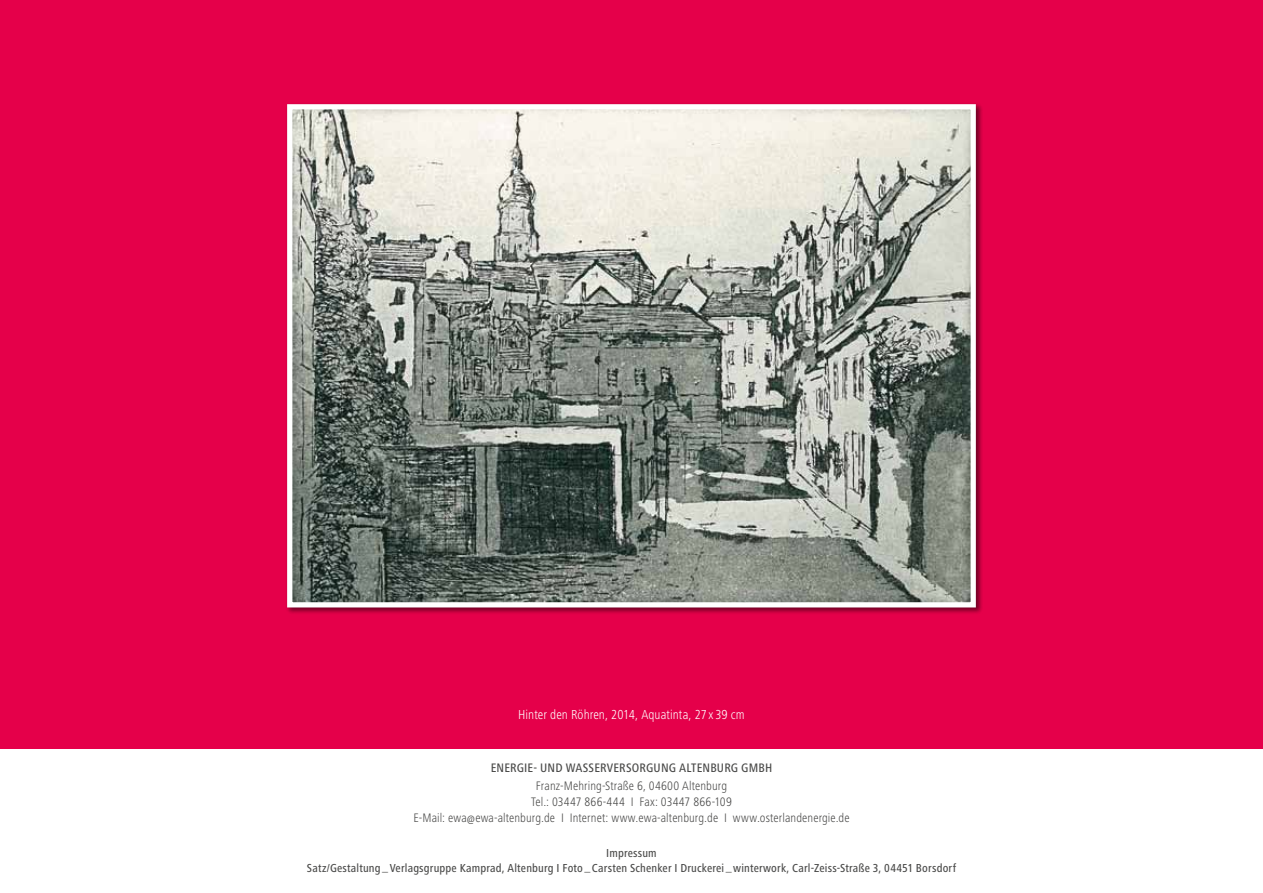
<style>
.page{position:relative;width:1263px;height:893px;background:#fff}
.page>*{position:absolute;margin:0;border:0;box-sizing:border-box;transform-origin:0 0}
.t1{font:300 condensed 13.5px "Frutiger Next LT";color:#fff}
.t2{font:300 condensed 12.75px/16.2px "Frutiger Next LT";letter-spacing:.015em;color:#494948;text-align:center}
.t3{font:500 condensed 12.75px "Frutiger Next LT";letter-spacing:.01em;color:#494948}
.t4{font:500 condensed 12px/15px "Frutiger Next LT";letter-spacing:.015em;color:#494948;text-align:center}
</style>
<div class="page">
<div style="left:0;top:0;width:1263px;height:748px;background:#e5004a"></div>
<div style="left:285px;top:102px;width:698px;height:513px;background:#000;opacity:.5"></div>
<img style="left:293px;top:110px;width:677px;height:491px">
<div style="left:287px;top:104px;width:689px;height:503px;border:5px solid #fff"></div>
<p class="t1" style="left:518px;top:707px;width:228px">H inter den Röhren, 2014, Aquatinta, 27 x 39 cm</p>
<p class="t3" style="left:491px;top:761px;width:283px">Energie- und Wasserversorgung Altenburg GmbH</p>
<p class="t2" style="left:413px;top:777px;width:438px">Franz-Mehring-Straße 6, 04600 Altenburg<br>Tel.: 03447 866-444 I Fax: 03447 866-109<br>E-Mail: ewa@ewa-altenburg.de I I nternet: www.ewa-altenburg.de I www.osterlandenergie.de</p>
<p class="t4" style="left:307px;top:846px;width:651px">I mpressum<br>Satz/Gestaltung_Verlagsgruppe Kamprad, Altenburg I Foto_Carsten Schenker I Druckerei _winterwork, Carl-Zeiss-Straße 3, 04451 Borsdorf</p>
</div>
